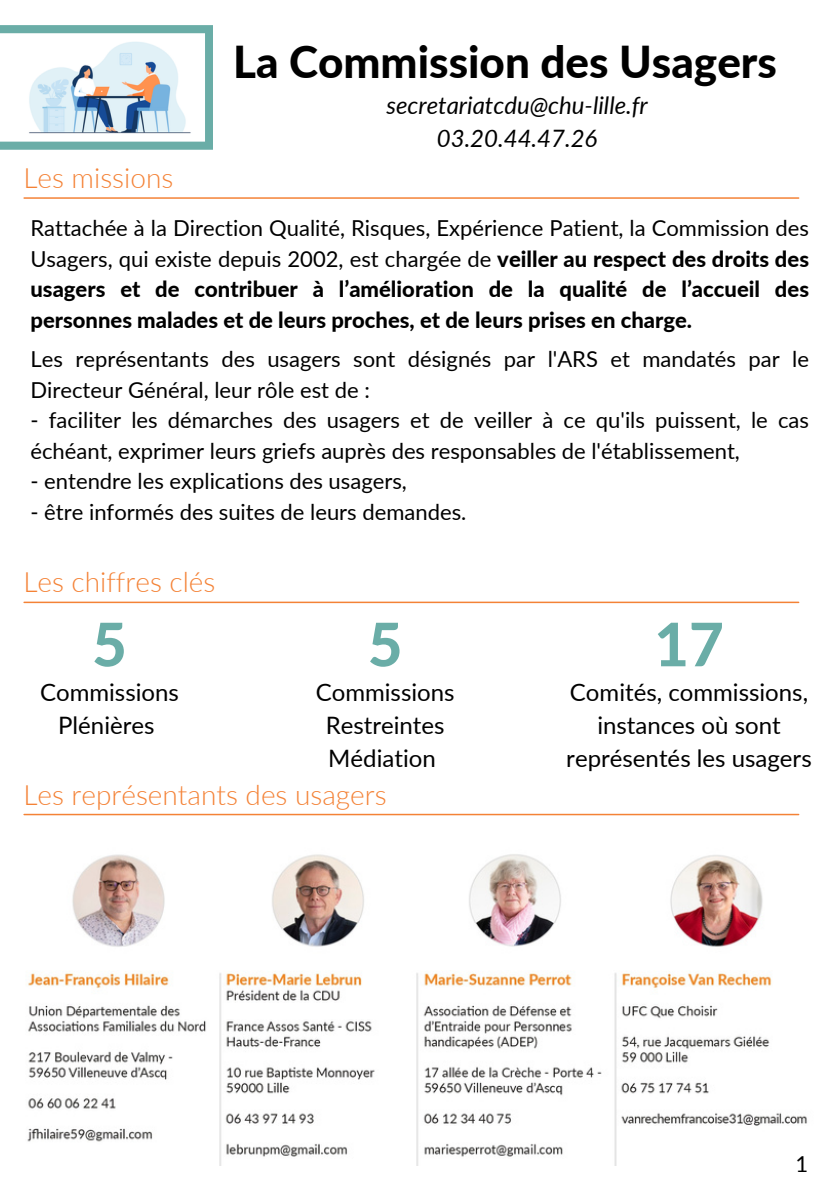
<style>
.page{position:relative;width:839px;height:1191px;background:#fff}
.page>*{position:absolute;margin:0;border:0;box-sizing:border-box;transform-origin:0 0}
.t1{font:800 60px "Lato";color:#6aada7}
.t2{font:800 44px "Lato";color:#000}
.t3{font:300 28px "Lato";color:#f48236}
.t4{font:24px/33px "Lato";color:#000;text-align:center}
.t5{font:italic 24px "Lato";color:#000}
.t6{font:22px/30.6px "Lato";color:#000}
.t7{font:800 22px/30.6px "Lato";color:#000;text-align:justify}
.s1{font-weight:400}
</style>
<div class="page">
<hr style="left:24px;top:197px;width:774px;height:2px;background:#f48236">
<hr style="left:24px;top:602px;width:774px;height:1px;background:#f48236">
<hr style="left:24px;top:814px;width:774px;height:1px;background:#f48236">
<svg style="left:0;top:25px;width:213px;height:125px"></svg>
<img style="left:27px;top:40px;width:165px;height:93px">
<div style="left:21px;top:40px;width:26px;height:27px;background:#fff"></div>
<img style="left:27px;top:854px;width:780px;height:311px">
<p class="t2" style="left:233px;top:34px;width:545px">La Commission des Usagers</p>
<p class="t3" style="left:23px;top:160px;width:151px">Les missions</p>
<p class="t5" style="left:386px;top:90px;width:263px">secretariatcdu@chu-lille.fr</p>
<p class="t5" style="left:437px;top:123px;width:162px">03.20.44.47.26</p>
<p class="t7" style="left:30px;top:212px;width:780px"><span class="s1">Rattachée à la Direction Qualité, Risques, Expérience Patient, la Commission des Usagers, qui existe depuis 2002, est chargée de</span> veiller au respect des droits des usagers et de contribuer à l’amélioration de la qualité de l’accueil des personnes malades et de leurs proches, et de leurs prises en charge.</p>
<p class="t6" style="left:30px;top:343px;width:780px">Les représentants des usagers sont désignés par l'ARS et mandatés par le<br>Directeur Général, leur rôle est de :</p>
<p class="t6" style="left:30px;top:404px;width:780px">- faciliter les démarches des usagers et de veiller à ce qu'ils puissent, le cas échéant, exprimer leurs griefs auprès des responsables de l'établissement,</p>
<p class="t6" style="left:30px;top:466px;width:378px">- entendre les explications des usagers,</p>
<p class="t6" style="left:30px;top:496px;width:437px">- être informés des suites de leurs demandes.</p>
<p class="t3" style="left:23px;top:565px;width:193px">Les chiffres clés</p>
<p class="t1" style="left:92px;top:607px;width:36px">5</p>
<p class="t1" style="left:368px;top:607px;width:36px">5</p>
<p class="t1" style="left:654px;top:607px;width:71px">17</p>
<p class="t4" style="left:40px;top:676px;width:140px">Commissions<br>Plénières</p>
<p class="t4" style="left:316px;top:676px;width:140px">Commissions<br>Restreintes<br>Médiation</p>
<p class="t4" style="left:566px;top:676px;width:247px">Comités, commissions, instances où sont représentés les usagers</p>
<p class="t3" style="left:23px;top:777px;width:365px">Les représentants des usagers</p>
<p class="t6" style="left:795px;top:1148px;width:14px">1</p>
</div>
